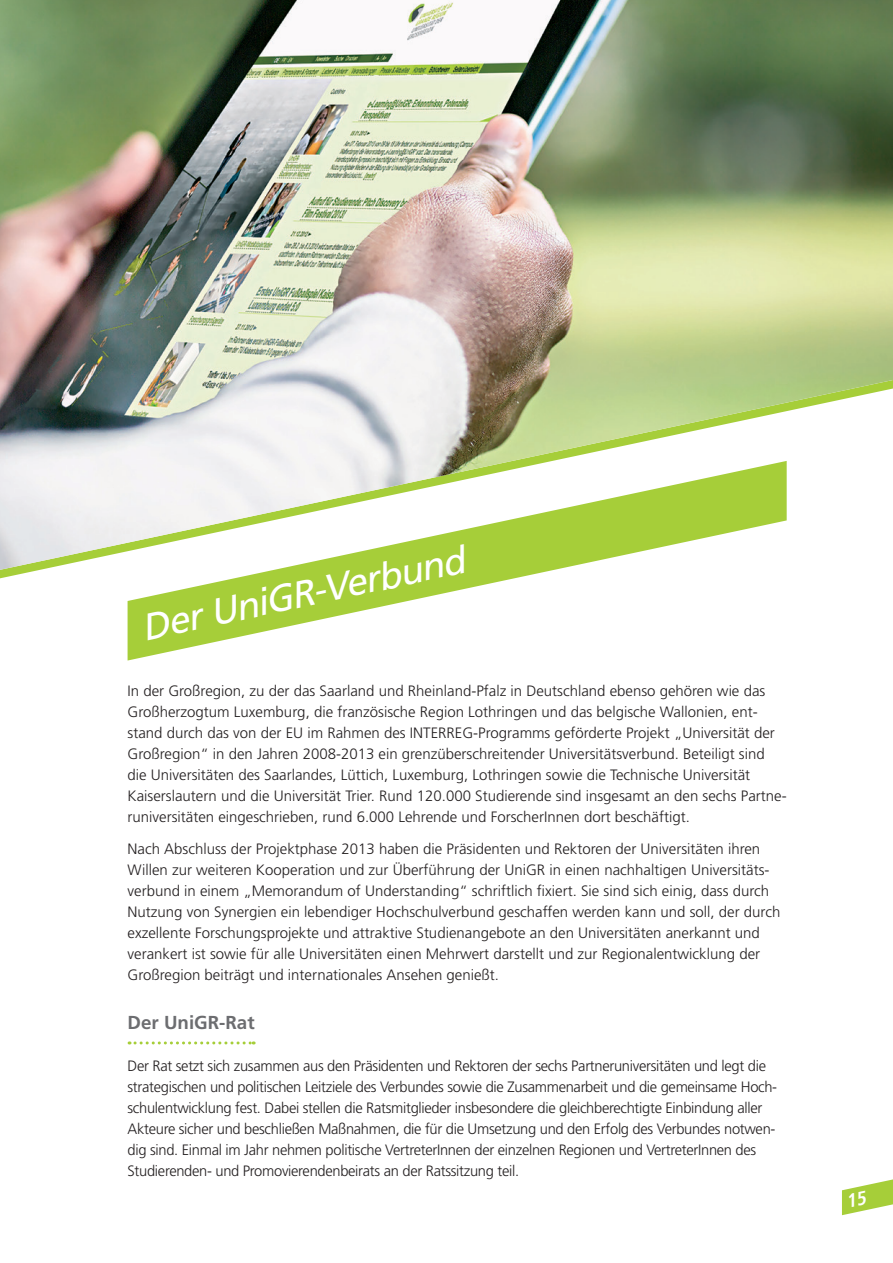
<style>
.page{position:relative;width:893px;height:1263px;background:#fff}
.page>*{position:absolute;margin:0;border:0;box-sizing:border-box;transform-origin:0 0}
.t1{font:italic 37.5px "Frutiger";color:#fff}
.t2{font:700 18.75px "Frutiger";color:#6c6d70}
.t3{font:300 15px/21px "Frutiger";color:#231f20}
.t4{font:300 15px/21px "Frutiger";letter-spacing:-.02em;color:#231f20}
</style>
<div class="page">
<img style="left:0;top:0;width:893px;height:570px">
<svg style="left:128px;top:461px;width:659px;height:199px"></svg>
<svg style="left:129px;top:1041px;width:125px;height:3px"></svg>
<svg style="left:842px;top:1179px;width:51px;height:36px"></svg>
<h1 class="t1" style="left:138px;top:606px;width:331px;rotate:-12deg">Der UniGR-Verbund</h1>
<p class="t3" style="left:128px;top:681px;width:661px">In der Großregion, zu der das Saarland und Rheinland-Pfalz in Deutschland ebenso gehören wie das Großherzogtum Luxemburg, die französische Region Lothringen und das belgische Wallonien, ent&shy;stand durch das von der EU im Rahmen des INTERREG-Programms geförderte Projekt „Universität der Großregion“ in den Jahren 2008-2013 ein grenzüberschreitender Universitätsverbund. Beteiligt sind die Universitäten des Saarlandes, Lüttich, Luxemburg, Lothringen sowie die Technische Universität Kaiserslautern und die Universität Trier. Rund 120.000 Studierende sind insgesamt an den sechs Partne&shy;runiversitäten eingeschrieben, rund 6.000 Lehrende und ForscherInnen dort beschäftigt.</p>
<p class="t3" style="left:128px;top:838px;width:654px">Nach Abschluss der Projektphase 2013 haben die Präsidenten und Rektoren der Universitäten ihren Willen zur weiteren Kooperation und zur Überführung der UniGR in einen nachhaltigen Universitäts&shy;verbund in einem „Memorandum of Understanding“ schriftlich fixiert. Sie sind sich einig, dass durch Nutzung von Synergien ein lebendiger Hochschulverbund geschaffen werden kann und soll, der durch exzellente Forschungsprojekte und attraktive Studienangebote an den Universitäten anerkannt und verankert ist sowie für alle Universitäten einen Mehrwert darstellt und zur Regionalentwicklung der Großregion beiträgt und internationales Ansehen genießt.</p>
<p class="t2" style="left:128px;top:1011px;width:129px">Der UniGR-Rat</p>
<p class="t4" style="left:128px;top:1055px;width:651px">Der Rat setzt sich zusammen aus den Präsidenten und Rektoren der sechs Partneruniversitäten und legt die strategischen und politischen Leitziele des Verbundes sowie die Zusammenarbeit und die gemeinsame Hoch&shy;schulentwicklung fest. Dabei stellen die Ratsmitglieder insbesondere die gleichberechtigte Einbindung aller Akteure sicher und beschließen Maßnahmen, die für die Umsetzung und den Erfolg des Verbundes notwen&shy;dig sind. Einmal im Jahr nehmen politische VertreterInnen der einzelnen Regionen und VertreterInnen des Studierenden- und Promovierendenbeirats an der Ratssitzung teil.</p>
</div>
